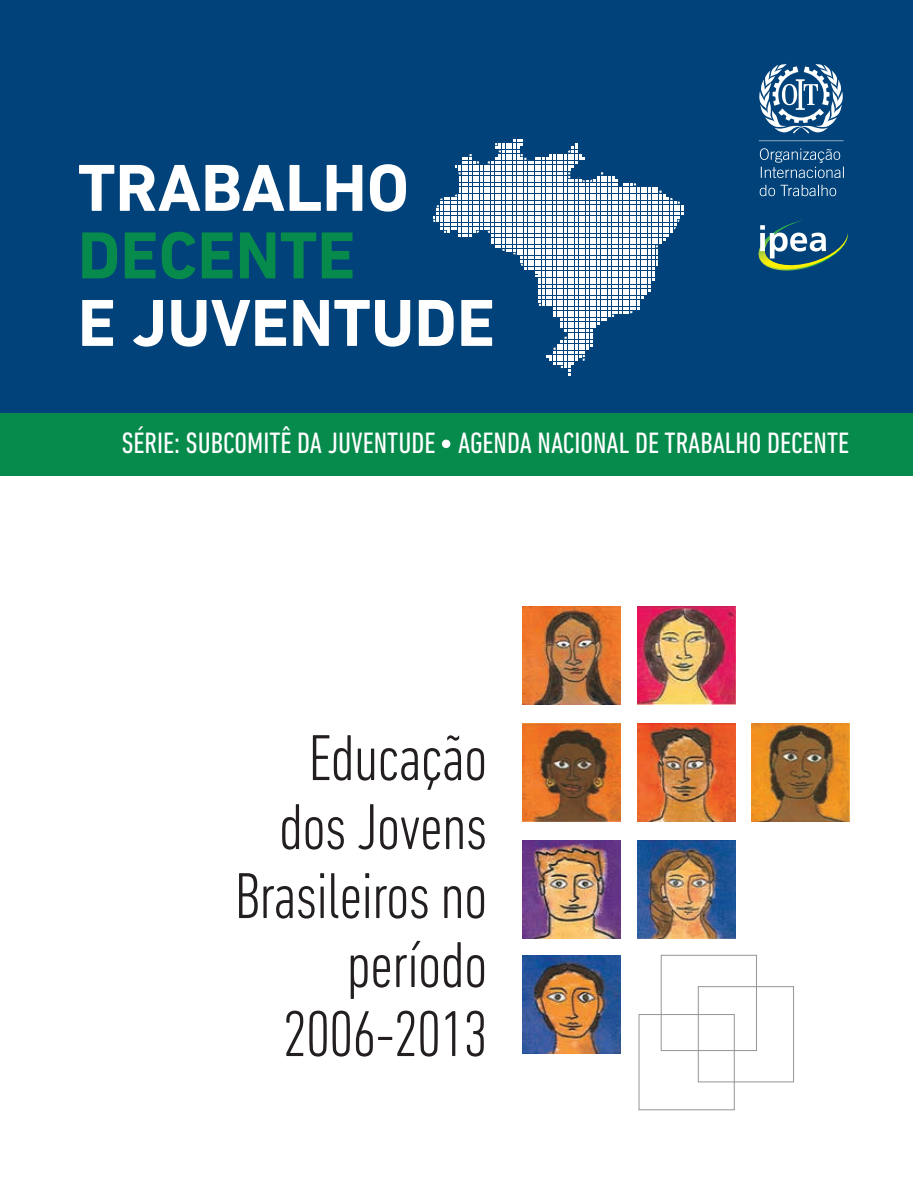
<style>
.page{position:relative;width:913px;height:1191px;background:#fff}
.page>*{position:absolute;margin:0;border:0;box-sizing:border-box;transform-origin:0 0}
.t1{font:700 67.5px "DIN Next LT Pro";color:#fff}
.t2{font:700 67.5px "DIN Next LT Pro";color:#078b4c}
.t3{font:300 condensed 66px/69px "DIN Next LT Pro";letter-spacing:-.02em;color:#231f20;text-align:right}
.t4{font:condensed 30px "DIN Next LT Pro";color:#fff}
</style>
<div class="page">
<div style="left:0;top:412px;width:913px;height:64px;background:#078b4c"></div>
<div style="left:0;top:0;width:913px;height:412px;background:#004279"></div>
<svg style="left:433px;top:139px;width:250px;height:236px"></svg>
<div style="left:442px;top:439px;width:8px;height:9px;background:#fff;border-radius:50%"></div>
<img style="left:522px;top:956px;width:98px;height:98px">
<img style="left:522px;top:840px;width:98px;height:98px">
<img style="left:637px;top:723px;width:98px;height:98px">
<img style="left:522px;top:723px;width:98px;height:98px">
<img style="left:522px;top:606px;width:98px;height:98px">
<img style="left:637px;top:606px;width:98px;height:98px">
<img style="left:751px;top:723px;width:98px;height:98px">
<img style="left:637px;top:840px;width:98px;height:98px">
<div style="left:698px;top:986px;width:96px;height:96px;border:1px solid #939598"></div>
<div style="left:638px;top:1014px;width:96px;height:96px;border:1px solid #939598"></div>
<div style="left:661px;top:955px;width:96px;height:96px;border:1px solid #939598"></div>
<svg style="left:759px;top:64px;width:85px;height:132px"></svg>
<svg style="left:758px;top:220px;width:90px;height:51px"></svg>
<h1 class="t1" style="left:78px;top:148px;width:333px">TRABALHO</h1>
<h1 class="t2" style="left:78px;top:216px;width:279px">DECENTE</h1>
<h1 class="t1" style="left:78px;top:283px;width:419px">E JUVENTUDE</h1>
<p class="t4" style="left:122px;top:426px;width:729px">SÉRIE: SUBCOMITÊ DA JUVENTUDE AGENDA NACIONAL DE TRABALHO DECENTE</p>
<h2 class="t3" style="left:234px;top:722px;width:254px">Educação dos Jovens<br>Brasileiros no período<br>2006-2013</h2>
</div>
